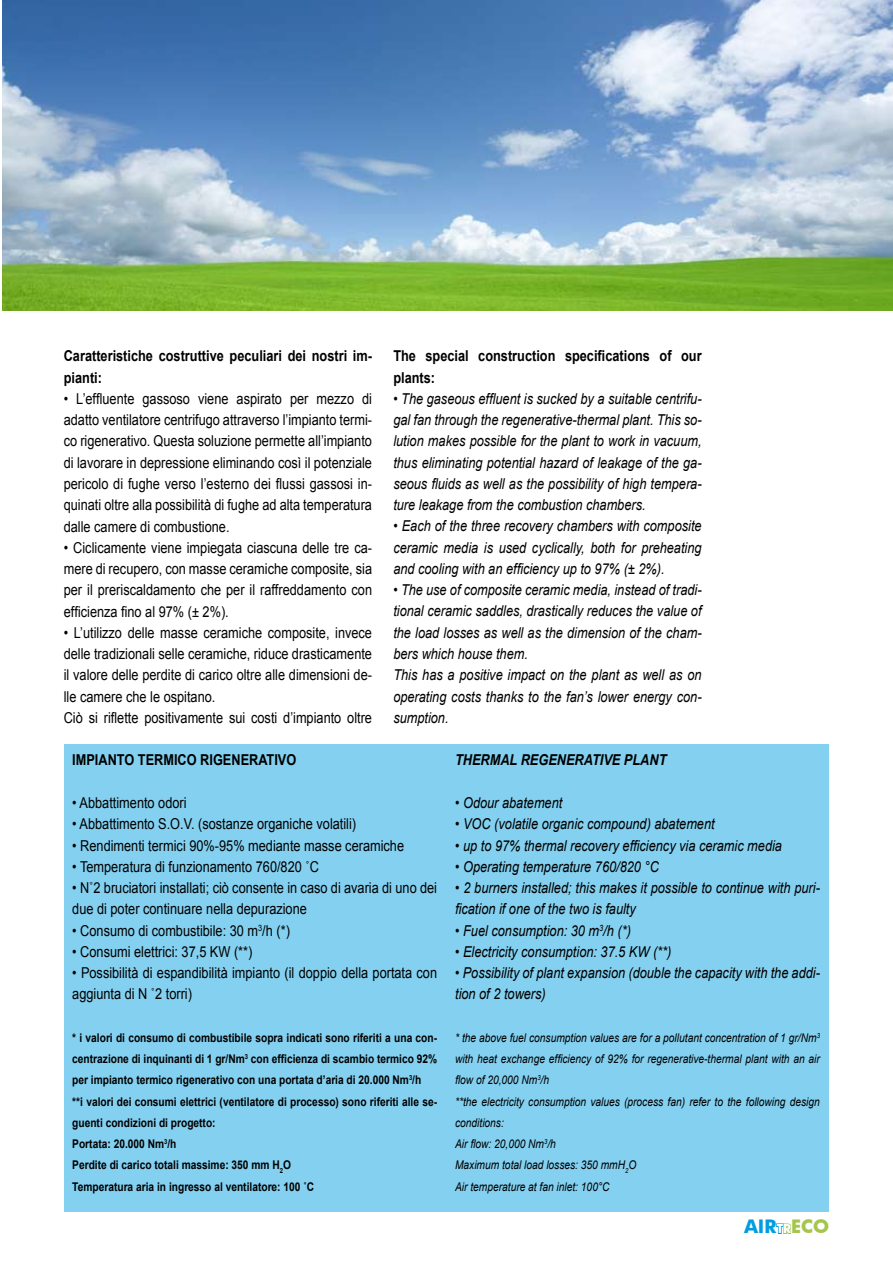
<style>
.page{position:relative;width:893px;height:1263px;background:#fff}
.page>*{position:absolute;margin:0;border:0;box-sizing:border-box;transform-origin:0 0}
.t1{font:700 18px "Futura";letter-spacing:.005em;color:#009ee0}
.t2{font:15px/21.3px "Arial";color:#000;scale:.85 1}
.t3{font:italic 15px/21.3px "Arial";color:#000;scale:.85 1}
.t4{font:700 15px/21.3px "Arial";color:#000;scale:.85 1}
.t5{font:italic 700 15px "Arial";color:#000;scale:.85 1}
.t6{font:700 12px/21.3px "Arial";color:#000;scale:.85 1}
.t7{font:italic 12px/21.3px "Arial";color:#000;scale:.85 1}
.s1{font-size:12px;color:#fff}
.s2{color:#a3c64b}
</style>
<div class="page">
<svg style="left:776px;top:1223px;width:15px;height:11px"></svg>
<div style="left:64px;top:744px;width:764px;height:467px;background:#83d0f0"></div>
<img style="left:2px;top:0;width:891px;height:311px">
<p class="t4" style="left:64px;top:346px;width:364px">Caratteristiche costruttive peculiari dei nostri im&shy;pianti:</p>
<p class="t2" style="left:64px;top:388px;width:364px;text-align:justify">• L’effluente gassoso viene aspirato per mezzo di adatto ventilatore centrifugo attraverso l’impianto termi&shy;co rigenerativo. Questa soluzione permette all’impianto di lavorare in depressione eliminando così il potenziale pericolo di fughe verso l’esterno dei flussi gassosi in&shy;quinati oltre alla possibilità di fughe ad alta temperatura dalle camere di combustione.</p>
<p class="t2" style="left:64px;top:537px;width:364px;text-align:justify">• Ciclicamente viene impiegata ciascuna delle tre ca&shy;mere di recupero, con masse ceramiche composite, sia per il preriscaldamento che per il raffreddamento con efficienza fino al 97% (± 2%).</p>
<p class="t2" style="left:64px;top:622px;width:364px">• L’utilizzo delle masse ceramiche composite, invece delle tradizionali selle ceramiche, riduce drasticamente il valore delle perdite di carico oltre alle dimensioni de&shy;lle camere che le ospitano.<br>Ciò si riflette positivamente sui costi d’impianto oltre</p>
<p class="t4" style="left:393px;top:346px;width:364px">The special construction specifications of our plants:</p>
<p class="t3" style="left:393px;top:388px;width:364px;text-align:justify">• The gaseous effluent is sucked by a suitable centrifu&shy;gal fan through the regenerative-thermal plant. This so&shy;lution makes possible for the plant to work in vacuum, thus eliminating potential hazard of leakage of the ga&shy;seous fluids as well as the possibility of high tempera&shy;ture leakage from the combustion chambers.</p>
<p class="t3" style="left:393px;top:516px;width:364px;text-align:justify">• Each of the three recovery chambers with composite ceramic media is used cyclically, both for preheating and cooling with an efficiency up to 97% (± 2%).</p>
<p class="t3" style="left:393px;top:579px;width:364px">• The use of composite ceramic media, instead of tradi&shy;tional ceramic saddles, drastically reduces the value of the load losses as well as the dimension of the cham&shy;bers which house them.<br>This has a positive impact on the plant as well as on operating costs thanks to the fan’s lower energy con&shy;sumption.</p>
<p class="t4" style="left:72px;top:750px;width:265px">IMPIANTO TERMICO RIGENERATIVO</p>
<p class="t2" style="left:72px;top:792px;width:136px">• Abbattimento odori</p>
<p class="t2" style="left:72px;top:813px;width:336px">• Abbattimento S.O.V. (sostanze organiche volatili)</p>
<p class="t2" style="left:72px;top:835px;width:392px">• Rendimenti termici 90%-95% mediante masse ceramiche</p>
<p class="t2" style="left:72px;top:856px;width:292px">• Temperatura di funzionamento 760/820 ˚C</p>
<p class="t2" style="left:72px;top:877px;width:431px">• N˚2 bruciatori installati; ciò consente in caso di avaria di uno dei due di poter continuare nella depurazione</p>
<p class="t2" style="left:72px;top:920px;width:258px">• Consumo di combustibile: 30 m<sup>3</sup>/h (*)</p>
<p class="t2" style="left:72px;top:941px;width:213px">• Consumi elettrici: 37,5 KW (**)</p>
<p class="t2" style="left:72px;top:962px;width:431px">• Possibilità di espandibilità impianto (il doppio della portata con aggiunta di N ˚2 torri)</p>
<p class="t6" style="left:72px;top:1027px;width:431px">* i valori di consumo di combustibile sopra indicati sono riferiti a una con&shy;centrazione di inquinanti di 1 gr/Nm<sup>3</sup> con efficienza di scambio termico 92% per impianto termico rigenerativo con una portata d’aria di 20.000 Nm<sup>3</sup>/h<br>**i valori dei consumi elettrici (ventilatore di processo) sono riferiti alle se&shy;guenti condizioni di progetto:<br>Portata: 20.000 Nm<sup>3</sup>/h<br>Perdite di carico totali massime: 350 mm H<sub>2</sub>O<br>Temperatura aria in ingresso al ventilatore: 100 ˚C</p>
<p class="t5" style="left:455px;top:750px;width:250px">THERMAL REGENERATIVE PLANT</p>
<p class="t3" style="left:455px;top:792px;width:128px">• Odour abatement</p>
<p class="t3" style="left:455px;top:813px;width:307px">• VOC (volatile organic compound) abatement</p>
<p class="t3" style="left:455px;top:835px;width:386px">• up to 97% thermal recovery efficiency via ceramic media</p>
<p class="t3" style="left:455px;top:856px;width:241px">• Operating temperature 760/820 °C</p>
<p class="t3" style="left:455px;top:877px;width:431px">• 2 burners installed; this makes it possible to continue with puri&shy;fication if one of the two is faulty</p>
<p class="t3" style="left:455px;top:920px;width:208px">• Fuel consumption: 30 m<sup>3</sup>/h (*)</p>
<p class="t3" style="left:455px;top:941px;width:256px">• Electricity consumption: 37.5 KW (**)</p>
<p class="t3" style="left:455px;top:962px;width:431px">• Possibility of plant expansion (double the capacity with the addi&shy;tion of 2 towers)</p>
<p class="t7" style="left:455px;top:1027px;width:431px">* the above fuel consumption values are for a pollutant concentration of 1 gr/Nm<sup>3 </sup>with heat exchange efficiency of 92% for regenerative-thermal plant with an air flow of 20,000 Nm<sup>3</sup>/h<br>**the electricity consumption values (process fan) refer to the following design conditions:<br>Air flow: 20,000 Nm<sup>3</sup>/h<br>Maximum total load losses: 350 mmH<sub>2</sub>O<br>Air temperature at fan inlet: 100°C</p>
<p class="t1" style="left:744px;top:1214px;width:86px">AIR<span class="s1">TR</span><span class="s2">ECO</span></p>
</div>
